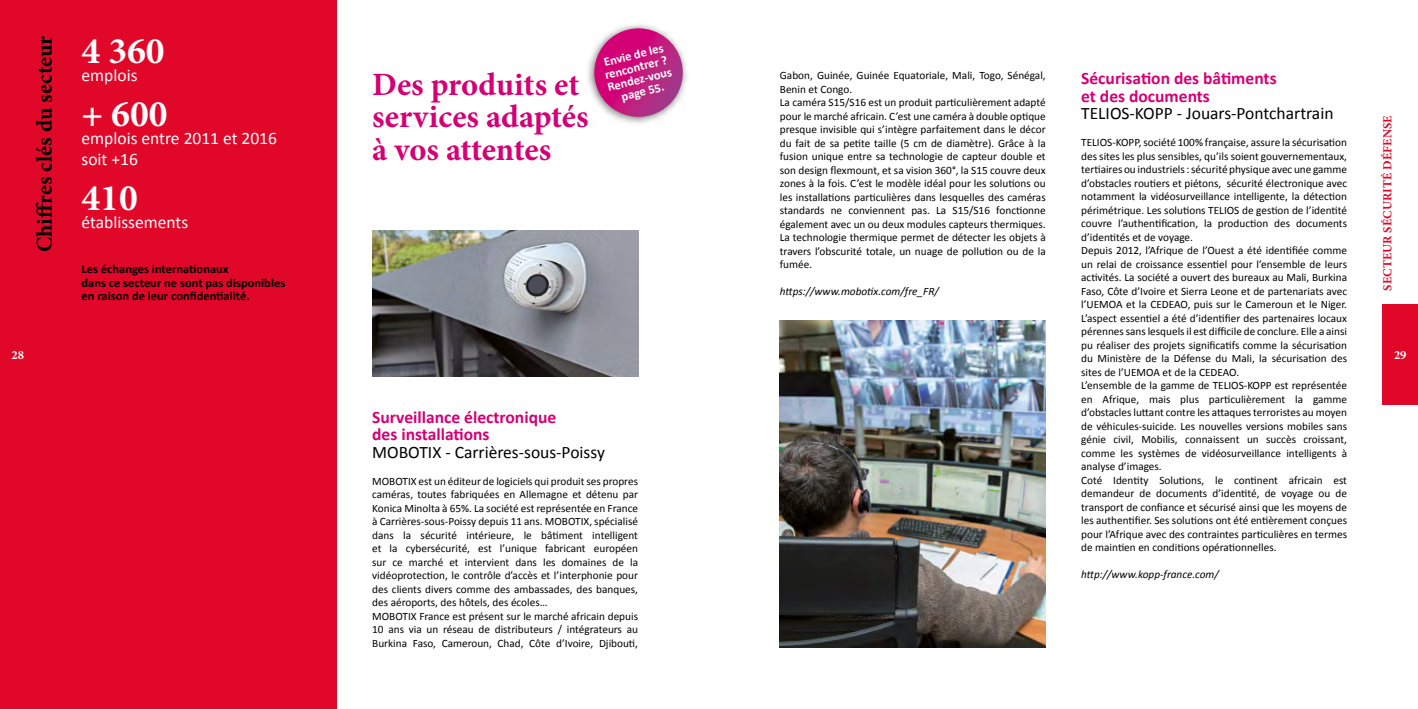
<style>
.page{position:relative;width:1418px;height:709px;background:#fff}
.page>*{position:absolute;margin:0;border:0;box-sizing:border-box;transform-origin:0 0}
.t1{font:700 37.5px "Minion Pro";color:#fff}
.t2{font:700 32.5px/32.5px "Minion Pro";color:#d40075}
.t3{font:700 22.5px "Minion Pro";color:#000}
.t4{font:700 17.5px/17.5px "Calibri";color:#d40075}
.t5{font:17.5px "Calibri";color:#000}
.t6{font:17.5px/21px "Calibri";color:#fff}
.t7{font:700 12.5px/13.8px "Calibri";color:#000}
.t8{font:700 12.5px/12.5px "Calibri";color:#fff;text-align:center}
.t9{font:700 12.5px "Minion Pro";letter-spacing:.01em;color:#e10728}
.t10{font:700 12.5px "Minion Pro";color:#fff}
.t11{font:11.25px/13.5px "Calibri";color:#000}
.t12{font:italic 11.25px "Calibri";color:#000}
</style>
<div class="page">
<div style="left:0;top:0;width:337px;height:709px;background:#e10728"></div>
<div style="left:1382px;top:304px;width:35px;height:100px;background:#e10728"></div>
<img style="left:372px;top:230px;width:266px;height:146px">
<img style="left:780px;top:321px;width:265px;height:327px">
<div style="left:585px;top:21px;width:104px;height:105px;background:#000;opacity:.55"></div>
<svg style="left:589px;top:28px;width:98px;height:93px"></svg>
<h3 class="t3" style="left:29px;top:252px;width:218px;rotate:-90deg">Chiffres clés du secteur</h3>
<h1 class="t1" style="left:81px;top:24px;width:85px">4 360</h1>
<p class="t8" style="left:600px;top:56px;width:67px;rotate:-14deg">Envie de les rencontrer ?<br>Rendez-vous page 55.</p>
<h3 class="t6" style="left:81px;top:64px;width:57px">emplois</h3>
<p class="t11" style="left:780px;top:68px;width:267px">Gabon, Guinée, Guinée Equatoriale, Mali, Togo, Sénégal, Benin et Congo.<br>La caméra S15/S16 est un produit particulièrement adapté pour le marché africain. C’est une caméra à double optique presque invisible qui s’intègre parfaitement dans le décor du fait de sa petite taille (5 cm de diamètre). Grâce à la fusion unique entre sa technologie de capteur double et son design flexmount, et sa vision 360°, la S15 couvre deux zones à la fois. C’est le modèle idéal pour les solutions ou les installations particulières dans lesquelles des caméras standards ne conviennent pas. La S15/S16 fonctionne également avec un ou deux modules capteurs thermiques.<br>La technologie thermique permet de détecter les objets à travers l’obscurité totale, un nuage de pollution ou de la fumée.</p>
<p class="t12" style="left:780px;top:285px;width:160px">https://www.mobotix.com/fre_FR/</p>
<h2 class="t2" style="left:372px;top:67px;width:218px">Des produits et services adaptés à vos attentes</h2>
<h3 class="t4" style="left:1081px;top:69px;width:197px">Sécurisation des bâtiments et des documents</h3>
<h3 class="t5" style="left:1081px;top:102px;width:254px">TELIOS-KOPP - Jouars-Pontchartrain</h3>
<p class="t11" style="left:1081px;top:135px;width:267px">TELIOS-KOPP, société 100% française, assure la sécurisation des sites les plus sensibles, qu’ils soient gouvernementaux, tertiaires ou industriels: sécurité physique avec une gamme d’obstacles routiers et piétons, sécurité électronique avec notamment la vidéosurveillance intelligente, la détection périmétrique. Les solutions TELIOS de gestion de l’identité couvre l’authentification, la production des documents d’identités et de voyage.<br>Depuis 2012, l’Afrique de l’Ouest a été identifiée comme un relai de croissance essentiel pour l’ensemble de leurs activités. La société a ouvert des bureaux au Mali, Burkina Faso, Côte d’Ivoire et Sierra Leone et de partenariats avec l’UEMOA et la CEDEAO, puis sur le Cameroun et le Niger.<br>L’aspect essentiel a été d’identifier des partenaires locaux pérennes sans lesquels il est difficile de conclure. Elle a ainsi pu réaliser des projets significatifs comme la sécurisation du Ministère de la Défense du Mali, la sécurisation des sites de l’UEMOA et de la CEDEAO.<br>L’ensemble de la gamme de TELIOS-KOPP est représentée en Afrique, mais plus particulièrement la gamme d’obstacles luttant contre les attaques terroristes au moyen de véhicules-suicide. Les nouvelles versions mobiles sans génie civil, Mobilis, connaissent un succès croissant, comme les systèmes de vidéosurveillance intelligents à analyse d’images.<br>Coté Identity Solutions, le continent africain est demandeur de documents d’identité, de voyage ou de transport de confiance et sécurisé ainsi que les moyens de les authentifier. Ses solutions ont été entièrement conçues pour l’Afrique avec des contraintes particulières en termes de maintien en conditions opérationnelles.</p>
<p class="t12" style="left:1081px;top:567px;width:139px">http://www.kopp-france.com/</p>
<h1 class="t1" style="left:81px;top:87px;width:88px">+ 600</h1>
<p class="t9" style="left:1378px;top:290px;width:177px;rotate:-90deg">SECTEUR SÉCURITÉ DÉFENSE</p>
<h3 class="t6" style="left:81px;top:127px;width:197px">emplois entre 2011 et 2016 soit +16</h3>
<h1 class="t1" style="left:81px;top:171px;width:58px">410</h1>
<h3 class="t6" style="left:81px;top:211px;width:108px">établissements</h3>
<p class="t7" style="left:81px;top:261px;width:205px">Les échanges internationaux<br>dans ce secteur ne sont pas disponibles en raison de leur confidentialité.</p>
<p class="t10" style="left:11px;top:346px;width:14px">28</p>
<p class="t10" style="left:1393px;top:346px;width:14px">29</p>
<h3 class="t4" style="left:372px;top:407px;width:186px">Surveillance électronique des installations</h3>
<h3 class="t5" style="left:372px;top:441px;width:234px">MOBOTIX - Carrières-sous-Poissy</h3>
<p class="t11" style="left:372px;top:473px;width:267px">MOBOTIX est un éditeur de logiciels qui produit ses propres caméras, toutes fabriquées en Allemagne et détenu par Konica Minolta à 65%. La société est représentée en France à Carrières-sous-Poissy depuis 11 ans. MOBOTIX, spécialisé dans la sécurité intérieure, le bâtiment intelligent et la cybersécurité, est l’unique fabricant européen sur ce marché et intervient dans les domaines de la vidéoprotection, le contrôle d’accès et l’interphonie pour des clients divers comme des ambassades, des banques, des aéroports, des hôtels, des écoles…<br>MOBOTIX France est présent sur le marché africain depuis 10 ans via un réseau de distributeurs / intégrateurs au Burkina Faso, Cameroun, Chad, Côte d’Ivoire, Djibouti,</p>
</div>
